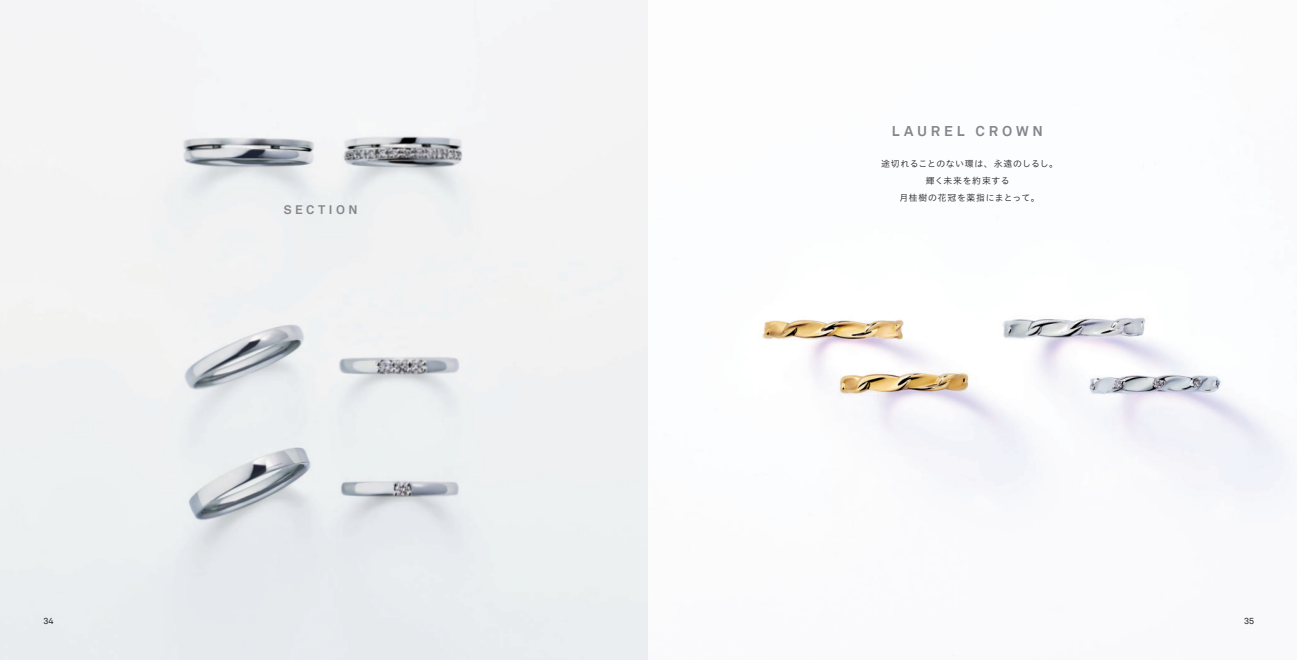
<style>
.page{position:relative;width:1297px;height:660px;background:#fff}
.page>*{position:absolute;margin:0;border:0;box-sizing:border-box;transform-origin:0 0}
.t1{font:700 14.12px "Akkurat LLTT";letter-spacing:.27em;color:#84868d}
.t2{font:700 12.38px "Akkurat LLTT";letter-spacing:.275em;color:#84868d}
.t3{font:8.88px/16.9px "Hiragino UD Sans Std N W3 90 pv RKSJ H";letter-spacing:.07em;color:#231f20;text-align:center}
.t4{font:8.88px "Akkurat LLTT";color:#231f20}
</style>
<div class="page">
<img style="left:0;top:0;width:1290px;height:659px">
<h2 class="t2" style="left:284px;top:202px;width:75px">SECTION</h2>
<h1 class="t1" style="left:892px;top:122px;width:153px">LAUREL CROWN</h1>
<p class="t3" style="left:881px;top:154px;width:178px">途切れることのない環は、永遠のしるし。輝く未来を約束する<br>月桂樹の花冠を薬指にまとって。</p>
<p class="t4" style="left:43px;top:614px;width:12px">34</p>
<p class="t4" style="left:1244px;top:614px;width:12px">35</p>
</div>
